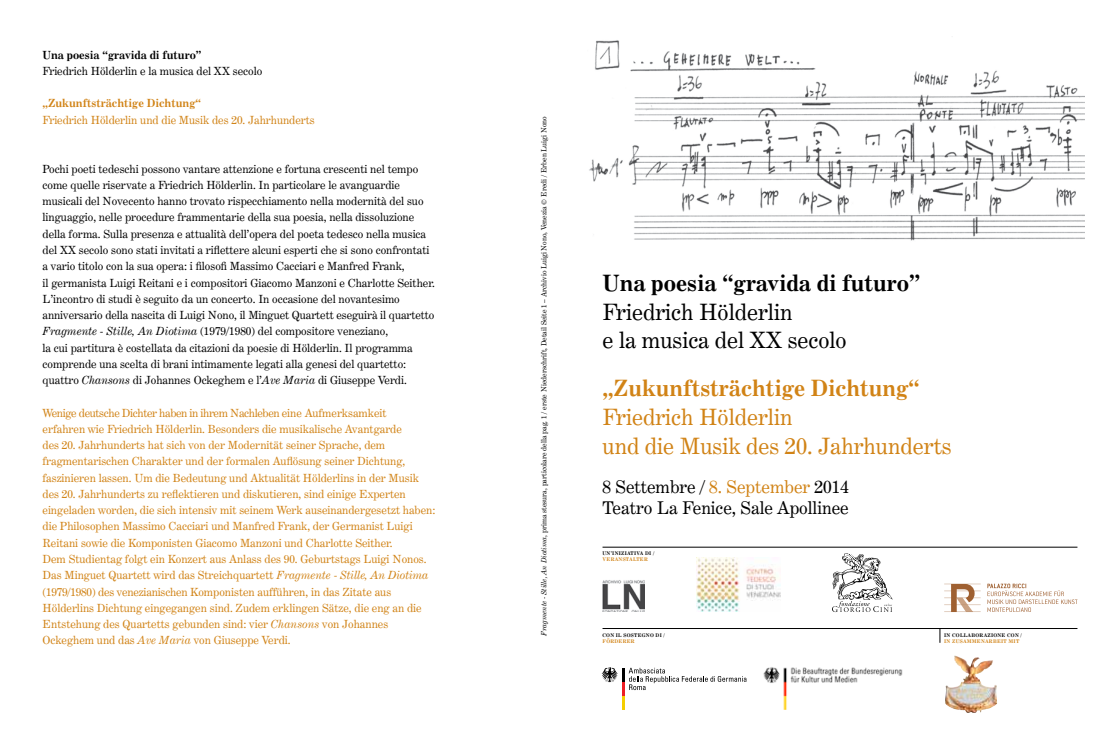
<style>
.page{position:relative;width:1120px;height:752px;background:#fff}
.page>*{position:absolute;margin:0;border:0;box-sizing:border-box;transform-origin:0 0}
.t1{font:22.5px/28.8px "Century Expanded BT";color:#d18316}
.t2{font:22.5px/28.8px "Century Expanded BT";color:#000}
.t3{font:700 22.5px "Century Expanded BT";color:#d18316}
.t4{font:700 22.5px "Century Expanded BT";color:#000}
.t5{font:17.5px/21px "Century Expanded BT";color:#000}
.t6{font:11.25px/16.2px "Century Expanded BT";color:#000}
.t7{font:11.25px/16.2px "Century Expanded BT";color:#d18316}
.t8{font:700 11.25px "Century Expanded BT";color:#d18316}
.t9{font:700 11.25px "Century Expanded BT";color:#000}
.t10{font:7.25px "Century Expanded BT";color:#000}
.t11{font:700 5px "Century Expanded BT";letter-spacing:.05em;color:#000}
.t12{font:700 5px "Century Expanded BT";letter-spacing:.05em;color:#d18316}
.s1{font-style:italic}
.s2{color:#d18316}
</style>
<div class="page">
<img style="left:589px;top:40px;width:495px;height:201px">
<img style="left:602px;top:580px;width:43px;height:31px">
<svg style="left:832px;top:553px;width:60px;height:58px"></svg>
<hr style="left:602px;top:628px;width:475px;height:1px;background:#000">
<hr style="left:602px;top:546px;width:475px;height:1px;background:#000">
<img style="left:696px;top:557px;width:84px;height:54px">
<svg style="left:987px;top:583px;width:90px;height:28px"></svg>
<svg style="left:944px;top:583px;width:36px;height:29px"></svg>
<svg style="left:601px;top:667px;width:145px;height:42px"></svg>
<svg style="left:954px;top:655px;width:5px;height:11px"></svg>
<svg style="left:939px;top:629px;width:1px;height:13px"></svg>
<img style="left:763px;top:667px;width:140px;height:42px">
<p class="t9" style="left:43px;top:48px;width:160px">UNA POESIA “GRAVIDA DI FUTURO”</p>
<p class="t6" style="left:43px;top:63px;width:221px">Friedrich Hölderlin e la musica del XX secolo</p>
<p class="t8" style="left:43px;top:96px;width:160px">„ZUKUNFTSTRÄCHTIGE DICHTUNG“</p>
<p class="t7" style="left:43px;top:111px;width:274px">Friedrich Hölderlin und die Musik des 20. Jahrhunderts</p>
<p class="t6" style="left:43px;top:160px;width:394px">Pochi poeti tedeschi possono vantare attenzione e fortuna crescenti nel tempo come quelle riservate a Friedrich Hölderlin. In particolare le avanguardie musicali del Novecento hanno trovato rispecchiamento nella modernità del suo linguaggio, nelle procedure frammentarie della sua poesia, nella dissoluzione della forma. Sulla presenza e attualità dell’opera del poeta tedesco nella musica del XX secolo sono stati invitati a riflettere alcuni esperti che si sono confrontati a vario titolo con la sua opera: i filosofi Massimo Cacciari e Manfred Frank,<br>il germanista Luigi Reitani e i compositori Giacomo Manzoni e Charlotte Seither.<br>L’incontro di studi è seguito da un concerto. In occasione del novantesimo anniversario della nascita di Luigi Nono, il Minguet Quartett eseguirà il quartetto <span class="s1">Fragmente - Stille, An Diotima</span> (1979/1980) del compositore veneziano,<br>la cui partitura è costellata da citazioni da poesie di Hölderlin. Il programma comprende una scelta di brani intimamente legati alla genesi del quartetto: quattro <span class="s1">Chansons</span> di Johannes Ockeghem e l’<span class="s1">Ave Maria</span> di Giuseppe Verdi.</p>
<p class="t7" style="left:43px;top:404px;width:394px">Wenige deutsche Dichter haben in ihrem Nachleben eine Aufmerksamkeit<br>erfahren wie Friedrich Hölderlin. Besonders die musikalische Avantgarde<br>des 20. Jahrhunderts hat sich von der Modernität seiner Sprache, dem fragmentarischen Charakter und der formalen Auflösung seiner Dichtung, faszinieren lassen. Um die Bedeutung und Aktualität Hölderlins in der Musik des 20. Jahrhunderts zu reflektieren und diskutieren, sind einige Experten eingeladen worden, die sich intensiv mit seinem Werk auseinandergesetzt haben: die Philosophen Massimo Cacciari und Manfred Frank, der Germanist Luigi Reitani sowie die Komponisten Giacomo Manzoni und Charlotte Seither.<br>Dem Studientag folgt ein Konzert aus Anlass des 90. Geburtstags Luigi Nonos.<br>Das Minguet Quartett wird das Streichquartett <span class="s1">Fragmente - Stille, An Diotima </span>(1979/1980) des venezianischen Komponisten aufführen, in das Zitate aus Hölderlins Dichtung eingegangen sind. Zudem erklingen Sätze, die eng an die Entstehung des Quartetts gebunden sind: vier <span class="s1">Chansons</span> von Johannes Ockeghem und das <span class="s1">Ave Maria</span> von Giuseppe Verdi.</p>
<p class="t10" style="left:539px;top:635px;width:521px;rotate:-90deg"><span class="s1">Fragmente - Stille, An Diotima</span>, prima stesura, particolare della pag. 1 / erste Niederschrift, Detail Seite 1 – Archivio Luigi Nono, Venezia © Eredi / Erben Luigi Nono</p>
<h1 class="t4" style="left:602px;top:268px;width:319px">UNA POESIA “GRAVIDA DI FUTURO”</h1>
<h1 class="t2" style="left:602px;top:297px;width:246px">Friedrich Hölderlin<br>e la musica del XX secolo</h1>
<h1 class="t3" style="left:602px;top:373px;width:319px">„ZUKUNFTSTRÄCHTIGE DICHTUNG“</h1>
<h1 class="t1" style="left:602px;top:402px;width:350px">Friedrich Hölderlin<br>und die Musik des 20. Jahrhunderts</h1>
<h2 class="t5" style="left:602px;top:476px;width:248px">8 Settembre / <span class="s2">8. September</span> 2014<br>Teatro La Fenice, Sale Apollinee</h2>
<p class="t11" style="left:602px;top:550px;width:53px">UN’INIZIATIVA DI /</p>
<p class="t12" style="left:602px;top:556px;width:47px">VERANSTALTER</p>
<p class="t11" style="left:602px;top:631px;width:64px">CON IL SOSTEGNO DI /</p>
<p class="t12" style="left:602px;top:637px;width:34px">FÖRDERER</p>
<p class="t11" style="left:944px;top:631px;width:79px">IN C OLLABORAZIONE C ON /</p>
<p class="t12" style="left:944px;top:637px;width:77px">IN ZUSAMMENARBEIT MIT</p>
</div>
